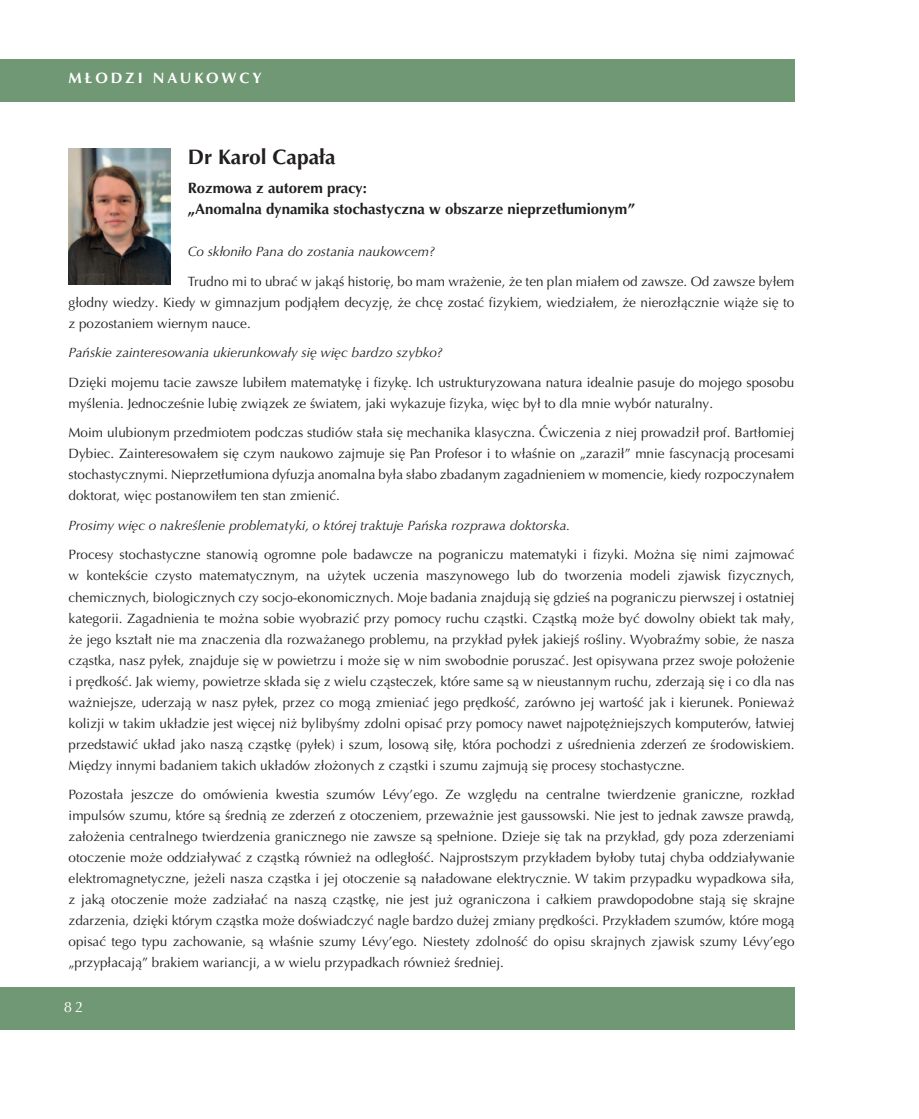
<style>
.page{position:relative;width:919px;height:1119px;background:#fff}
.page>*{position:absolute;margin:0;border:0;box-sizing:border-box;transform-origin:0 0}
.t1{font:700 21px "Optima LT Pro";color:#231f20}
.t2{font:700 15px/20.5px "Optima LT Pro";color:#231f20}
.t3{font:700 15px "Optima LT Pro";letter-spacing:.2em;color:#fff}
.t4{font:15px "Optima LT Pro";color:#fff}
.t5{font:13.5px/21px "Optima LT Pro";color:#231f20;text-align:justify}
.t6{font:italic 13.5px "Optima LT Pro";color:#231f20}
</style>
<div class="page">
<div style="left:0;top:986px;width:794px;height:43px;background:#709874"></div>
<div style="left:0;top:59px;width:794px;height:43px;background:#709874"></div>
<img style="left:69px;top:148px;width:102px;height:136px">
<p class="t3" style="left:69px;top:68px;width:195px">MŁODZI NAUKOWCY</p>
<h1 class="t1" style="left:188px;top:144px;width:149px">Dr Karol Capała</h1>
<p class="t2" style="left:188px;top:178px;width:448px">Rozmowa z autorem pracy:<br>„Anomalna dynamika stochastyczna w obszarze nieprzetłumionym”</p>
<p class="t6" style="left:188px;top:243px;width:249px">Co skłoniło Pana do zostania naukowcem?</p>
<p class="t5" style="left:69px;top:271px;width:727px;text-indent:119px">Trudno mi to ubrać w jakąś historię, bo mam wrażenie, że ten plan miałem od zawsze. Od zawsze byłem głodny wiedzy. Kiedy w gimnazjum podjąłem decyzję, że chcę zostać fizykiem, wiedziałem, że nierozłącznie wiąże się to z pozostaniem wiernym nauce.</p>
<p class="t6" style="left:69px;top:344px;width:376px">Pańskie zainteresowania ukierunkowały się więc bardzo szybko?</p>
<p class="t5" style="left:69px;top:372px;width:727px">Dzięki mojemu tacie zawsze lubiłem matematykę i fizykę. Ich ustrukturyzowana natura idealnie pasuje do mojego sposobu myślenia. Jednocześnie lubię związek ze światem, jaki wykazuje fizyka, więc był to dla mnie wybór naturalny.</p>
<p class="t5" style="left:69px;top:422px;width:727px">Moim ulubionym przedmiotem podczas studiów stała się mechanika klasyczna. Ćwiczenia z niej prowadził prof. Bartłomiej Dybiec. Zainteresowałem się czym naukowo zajmuje się Pan Profesor i to właśnie on „zaraził” mnie fascynacją procesami stochastycznymi. Nieprzetłumiona dyfuzja anomalna była słabo zbadanym zagadnieniem w momencie, kiedy rozpoczynałem doktorat, więc postanowiłem ten stan zmienić.</p>
<p class="t6" style="left:69px;top:517px;width:503px">Prosimy więc o nakreślenie problematyki, o której traktuje Pańska rozprawa doktorska.</p>
<p class="t5" style="left:69px;top:544px;width:727px">Procesy stochastyczne stanowią ogromne pole badawcze na pograniczu matematyki i fizyki. Można się nimi zajmować w kontekście czysto matematycznym, na użytek uczenia maszynowego lub do tworzenia modeli zjawisk fizycznych, chemicznych, biologicznych czy socjo-ekonomicznych. Moje badania znajdują się gdzieś na pograniczu pierwszej i ostatniej kategorii. Zagadnienia te można sobie wyobrazić przy pomocy ruchu cząstki. Cząstką może być dowolny obiekt tak mały, że jego kształt nie ma znaczenia dla rozważanego problemu, na przykład pyłek jakiejś rośliny. Wyobraźmy sobie, że nasza cząstka, nasz pyłek, znajduje się w powietrzu i może się w nim swobodnie poruszać. Jest opisywana przez swoje położenie i prędkość. Jak wiemy, powietrze składa się z wielu cząsteczek, które same są w nieustannym ruchu, zderzają się i co dla nas ważniejsze, uderzają w nasz pyłek, przez co mogą zmieniać jego prędkość, zarówno jej wartość jak i kierunek. Ponieważ kolizji w takim układzie jest więcej niż bylibyśmy zdolni opisać przy pomocy nawet najpotężniejszych komputerów, łatwiej przedstawić układ jako naszą cząstkę (pyłek) i szum, losową siłę, która pochodzi z uśrednienia zderzeń ze środowiskiem.<br>Między innymi badaniem takich układów złożonych z cząstki i szumu zajmują się procesy stochastyczne.</p>
<p class="t5" style="left:69px;top:784px;width:727px">Pozostała jeszcze do omówienia kwestia szumów Lévy’ego. Ze względu na centralne twierdzenie graniczne, rozkład impulsów szumu, które są średnią ze zderzeń z otoczeniem, przeważnie jest gaussowski. Nie jest to jednak zawsze prawdą, założenia centralnego twierdzenia granicznego nie zawsze są spełnione. Dzieje się tak na przykład, gdy poza zderzeniami otoczenie może oddziaływać z cząstką również na odległość. Najprostszym przykładem byłoby tutaj chyba oddziaływanie elektromagnetyczne, jeżeli nasza cząstka i jej otoczenie są naładowane elektrycznie. W takim przypadku wypadkowa siła, z jaką otoczenie może zadziałać na naszą cząstkę, nie jest już ograniczona i całkiem prawdopodobne stają się skrajne zdarzenia, dzięki którym cząstka może doświadczyć nagle bardzo dużej zmiany prędkości. Przykładem szumów, które mogą opisać tego typu zachowanie, są właśnie szumy Lévy’ego. Niestety zdolność do opisu skrajnych zjawisk szumy Lévy’ego „przypłacają” brakiem wariancji, a w wielu przypadkach również średniej.</p>
<p class="t4" style="left:64px;top:997px;width:21px">82</p>
</div>
